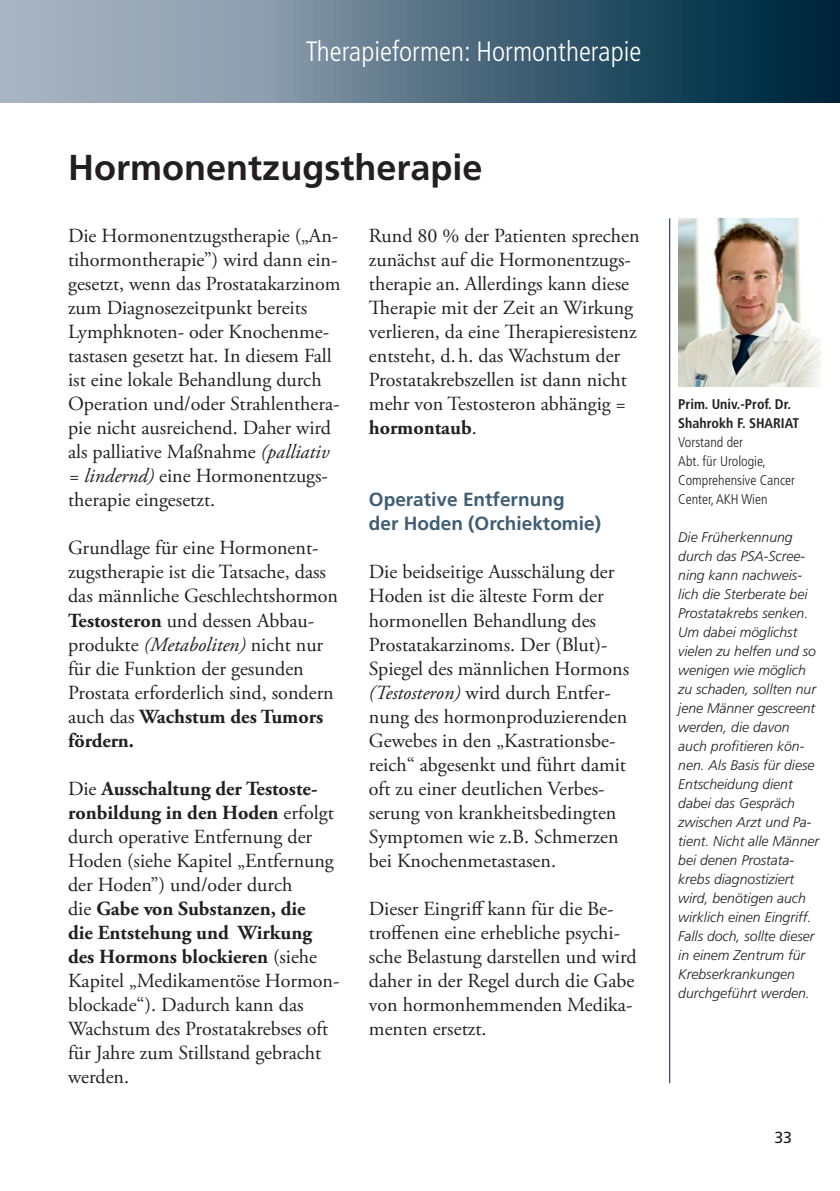
<style>
.page{position:relative;width:840px;height:1191px;background:#fff}
.page>*{position:absolute;margin:0;border:0;box-sizing:border-box;transform-origin:0 0}
.t1{font:700 36px "Frutiger LT Std";color:#231f20}
.t2{font:300 condensed 28px "Frutiger LT Std";color:#fff}
.t3{font:20px/24px "Adobe Garamond Pro";color:#231f20}
.t4{font:700 19px/24px "Frutiger LT Std";color:#3f5e73}
.t5{font:16px "Frutiger LT Std";color:#231f20}
.t6{font:italic 300 14px/19px "Frutiger LT Std";color:#231f20}
.t7{font:300 condensed 14px/19px "Frutiger LT Std";color:#231f20}
.t8{font:700 condensed 14px/19px "Frutiger LT Std";color:#231f20}
.s1{font-style:italic}
.s2{font-weight:700}
</style>
<div class="page">
<svg style="left:0;top:0;width:839px;height:102px;background:#587386"></svg>
<hr style="left:668px;top:218px;width:1px;height:865px;background:#001c33">
<img style="left:678px;top:219px;width:141px;height:168px">
<h2 class="t2" style="left:306px;top:35px;width:337px">Therapieformen: Hormontherapie</h2>
<h1 class="t1" style="left:68px;top:146px;width:416px">Hormonentzugstherapie</h1>
<p class="t3" style="left:68px;top:225px;width:274px">Die Hormonentzugstherapie („An&shy;tihormontherapie”) wird dann ein&shy;gesetzt, wenn das Prostatakarzinom zum Diagnosezeitpunkt bereits Lymphknoten- oder Knochenme&shy;tastasen gesetzt hat. In diesem Fall ist eine lokale Behandlung durch Operation und/oder Strahlenthera&shy;pie nicht ausreichend. Daher wird als palliative Maßnahme <span class="s1">(palliativ = lindernd)</span> eine Hormonentzugs&shy;therapie eingesetzt.</p>
<p class="t3" style="left:68px;top:537px;width:271px">Grundlage für eine Hormonent&shy;zugstherapie ist die Tatsache, dass das männliche Geschlechtshormon<br><span class="s2">Testosteron</span> und dessen Abbau&shy;produkte <span class="s1">(Metaboliten)</span> nicht nur für die Funktion der gesunden<br>Prostata erforderlich sind, sondern auch das <span class="s2">Wachstum des Tumors fördern.</span></p>
<p class="t3" style="left:68px;top:777px;width:273px">Die <span class="s2">Ausschaltung der Testoste&shy;ronbildung in den Hoden</span> erfolgt durch operative Entfernung der<br>Hoden (siehe Kapitel „Entfernung der Hoden”) und/oder durch<br>die <span class="s2">Gabe von Substanzen, die<br>die Entstehung und Wirkung des Hormons blockieren</span> (siehe<br>Kapitel „Medikamentöse Hormon&shy;blockade“). Dadurch kann das<br>Wachstum des Prostatakrebses oft für Jahre zum Stillstand gebracht werden.</p>
<p class="t3" style="left:369px;top:225px;width:272px">Rund 80 % der Patienten sprechen zunächst auf die Hormonentzugs&shy;therapie an. Allerdings kann diese<br>Therapie mit der Zeit an Wirkung verlieren, da eine Therapieresistenz entsteht, d.h. das Wachstum der<br>Prostatakrebszellen ist dann nicht mehr von Testosteron abhängig = <span class="s2">hormontaub</span>.</p>
<p class="t4" style="left:369px;top:488px;width:233px">Operative Entfernung<br>der Hoden (Orchiektomie)</p>
<p class="t3" style="left:369px;top:561px;width:261px">Die beidseitige Ausschälung der<br>Hoden ist die älteste Form der hormonellen Behandlung des<br>Prostatakarzinoms. Der (Blut)-<br>Spiegel des männlichen Hormons <span class="s1">(Testosteron)</span> wird durch Entfer&shy;nung des hormonproduzierenden<br>Gewebes in den „Kastrationsbe&shy;reich“ abgesenkt und führt damit oft zu einer deutlichen Verbes&shy;serung von krankheitsbedingten<br>Symptomen wie z.B. Schmerzen bei Knochenmetastasen.</p>
<p class="t3" style="left:369px;top:897px;width:269px">Dieser Eingriff kann für die Be&shy;troffenen eine erhebliche psychi&shy;sche Belastung darstellen und wird daher in der Regel durch die Gabe von hormonhemmenden Medika&shy;menten ersetzt.</p>
<p class="t8" style="left:677px;top:394px;width:123px">Prim. Univ.-Prof. Dr.<br>Shahrokh F. SHARIAT</p>
<p class="t7" style="left:677px;top:433px;width:118px">Vorstand der<br>Abt. für Urologie,<br>Comprehensive Cancer<br>Center, AKH Wien</p>
<p class="t6" style="left:677px;top:527px;width:142px">Die Früherkennung durch das PSA-Scree&shy;ning kann nachweis&shy;lich die Sterberate bei<br>Prostatakrebs senken.<br>Um dabei möglichst vielen zu helfen und so wenigen wie möglich zu schaden, sollten nur jene Männer gescreent werden, die davon auch profitieren kön&shy;nen. Als Basis für diese<br>Entscheidung dient dabei das Gespräch zwischen Arzt und Pa&shy;tient. Nicht alle Männer bei denen Prostata&shy;krebs diagnostiziert wird, benötigen auch wirklich einen Eingriff.<br>Falls doch, sollte dieser in einem Zentrum für<br>Krebserkrankungen durchgeführt werden.</p>
<p class="t5" style="left:773px;top:1128px;width:19px">33</p>
</div>
